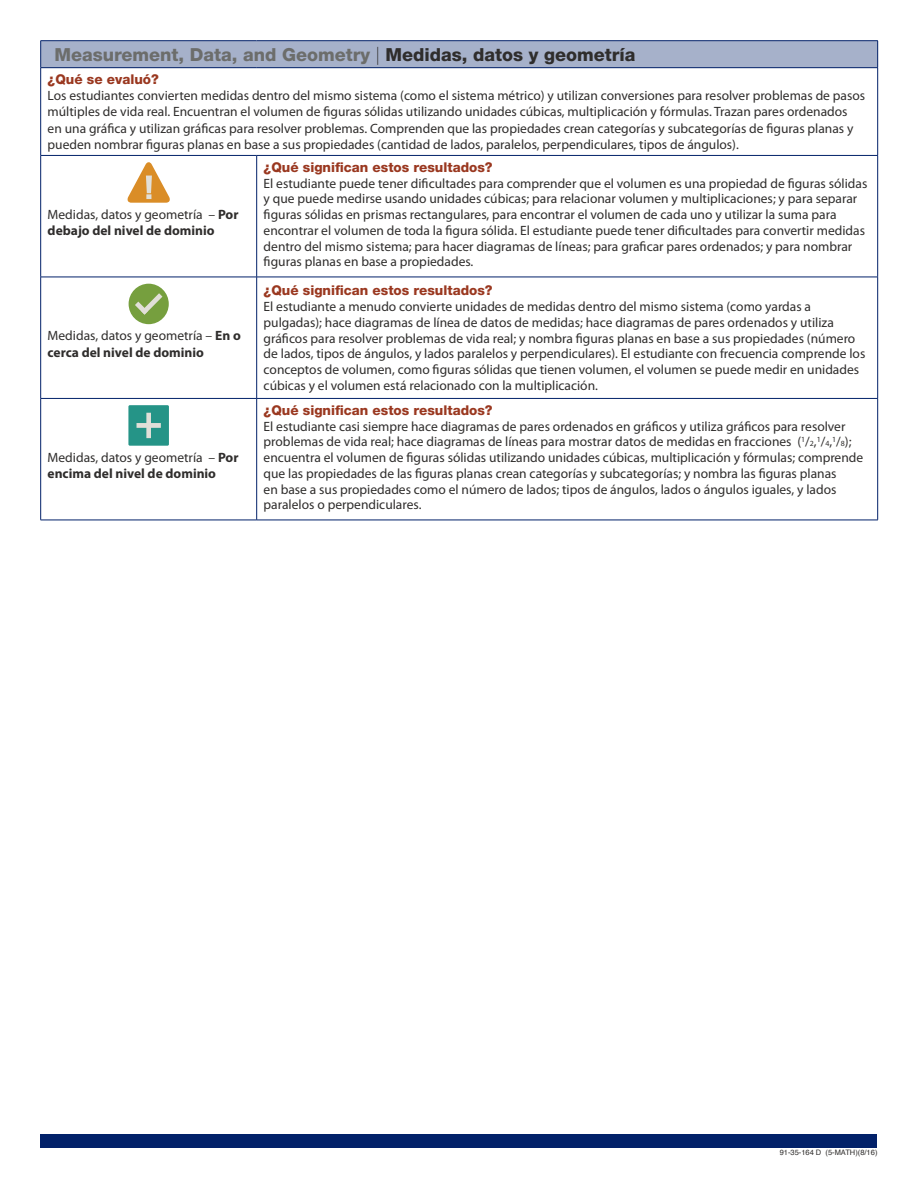
<style>
.page{position:relative;width:918px;height:1188px;background:#fff}
.page>*{position:absolute;margin:0;border:0;box-sizing:border-box;transform-origin:0 0}
.t1{font:800 18px "Helvetica Neue LT Std";color:#6c6d6b}
.t2{font:13.5px/15.8px "Myriad Pro";color:#2f2d2c}
.t3{font:700 13.5px/16.2px "Myriad Pro";color:#2f2d2c}
.t4{font:800 13.5px "Helvetica Neue LT Std";color:#9a3820}
.t5{font:7.5px "Helvetica";color:#2f2d2c}
.s1{font-weight:100;color:#2f2d2c}
.s2{color:#2f2d2c}
.s3{font-weight:400}
.s4{font-size:7.8px}
</style>
<div class="page">
<div style="left:40px;top:1134px;width:838px;height:14px;background:#022169"></div>
<div style="left:41px;top:41px;width:837px;height:27px;background:#a6b1ca"></div>
<hr style="left:40px;top:40px;width:217px;height:1px;background:#022169">
<svg style="left:40px;top:41px;width:1px;height:26px"></svg>
<hr style="left:257px;top:40px;width:621px;height:1px;background:#022169">
<svg style="left:877px;top:41px;width:1px;height:26px"></svg>
<hr style="left:40px;top:67px;width:217px;height:1px;background:#022169">
<hr style="left:40px;top:68px;width:1px;height:87px;background:#022169">
<hr style="left:257px;top:67px;width:621px;height:1px;background:#022169">
<hr style="left:877px;top:68px;width:1px;height:87px;background:#022169">
<hr style="left:40px;top:155px;width:217px;height:1px;background:#022169">
<hr style="left:40px;top:156px;width:1px;height:121px;background:#022169">
<hr style="left:257px;top:155px;width:621px;height:1px;background:#022169">
<hr style="left:256px;top:156px;width:1px;height:121px;background:#022169">
<hr style="left:877px;top:156px;width:1px;height:121px;background:#022169">
<hr style="left:40px;top:277px;width:217px;height:1px;background:#022169">
<hr style="left:40px;top:277px;width:1px;height:121px;background:#022169">
<hr style="left:257px;top:277px;width:621px;height:1px;background:#022169">
<hr style="left:256px;top:277px;width:1px;height:121px;background:#022169">
<hr style="left:877px;top:277px;width:1px;height:121px;background:#022169">
<hr style="left:40px;top:398px;width:217px;height:1px;background:#022169">
<hr style="left:40px;top:399px;width:1px;height:121px;background:#022169">
<hr style="left:257px;top:398px;width:621px;height:1px;background:#022169">
<hr style="left:256px;top:399px;width:1px;height:121px;background:#022169">
<hr style="left:877px;top:399px;width:1px;height:121px;background:#022169">
<hr style="left:40px;top:520px;width:217px;height:1px;background:#022169">
<hr style="left:257px;top:520px;width:621px;height:1px;background:#022169">
<svg style="left:128px;top:162px;width:42px;height:41px"></svg>
<div style="left:129px;top:284px;width:40px;height:40px;background:#769f3e;border-radius:50%"></div>
<svg style="left:135px;top:293px;width:27px;height:22px"></svg>
<div style="left:128px;top:405px;width:41px;height:41px;background:#259487"></div>
<svg style="left:137px;top:413px;width:24px;height:25px"></svg>
<h1 class="t1" style="left:54px;top:43px;width:583px">Measurement, Data, and Geometry <span class="s1">|</span> <span class="s2">Medidas, datos y geometría</span></h1>
<p class="t4" style="left:48px;top:71px;width:113px">¿Qué se evaluó?</p>
<p class="t2" style="left:48px;top:87px;width:819px;line-height:16.2px">Los estudiantes convierten medidas dentro del mismo sistema (como el sistema métrico) y utilizan conversiones para resolver problemas de pasos múltiples de vida real. Encuentran el volumen de figuras sólidas utilizando unidades cúbicas, multiplicación y fórmulas. Trazan pares ordenados en una gráfica y utilizan gráficas para resolver problemas. Comprenden que las propiedades crean categorías y subcategorías de figuras planas y pueden nombrar figuras planas en base a sus propiedades (cantidad de lados, paralelos, perpendiculares, tipos de ángulos).</p>
<p class="t3" style="left:48px;top:206px;width:192px"><span class="s3">Medidas, datos y geometría –</span> Por debajo del nivel de dominio</p>
<p class="t3" style="left:48px;top:327px;width:195px"><span class="s3">Medidas, datos y geometría –</span> En o cerca del nivel de dominio</p>
<p class="t3" style="left:48px;top:449px;width:192px"><span class="s3">Medidas, datos y geometría –</span> Por encima del nivel de dominio</p>
<p class="t4" style="left:264px;top:159px;width:231px">¿Qué significan estos resultados?</p>
<p class="t2" style="left:264px;top:175px;width:605px">El estudiante puede tener dificultades para comprender que el volumen es una propiedad de figuras sólidas y que puede medirse usando unidades cúbicas; para relacionar volumen y multiplicaciones; y para separar figuras sólidas en prismas rectangulares, para encontrar el volumen de cada uno y utilizar la suma para encontrar el volumen de toda la figura sólida. El estudiante puede tener dificultades para convertir medidas dentro del mismo sistema; para hacer diagramas de líneas; para graficar pares ordenados; y para nombrar figuras planas en base a propiedades.</p>
<p class="t4" style="left:264px;top:282px;width:231px">¿Qué significan estos resultados?</p>
<p class="t2" style="left:264px;top:298px;width:603px">El estudiante a menudo convierte unidades de medidas dentro del mismo sistema (como yardas a pulgadas); hace diagramas de línea de datos de medidas; hace diagramas de pares ordenados y utiliza gráficos para resolver problemas de vida real; y nombra figuras planas en base a sus propiedades (número de lados, tipos de ángulos, y lados paralelos y perpendiculares). El estudiante con frecuencia comprende los conceptos de volumen, como figuras sólidas que tienen volumen, el volumen se puede medir en unidades cúbicas y el volumen está relacionado con la multiplicación.</p>
<p class="t4" style="left:264px;top:402px;width:231px">¿Qué significan estos resultados?</p>
<p class="t2" style="left:264px;top:418px;width:601px">El estudiante casi siempre hace diagramas de pares ordenados en gráficos y utiliza gráficos para resolver problemas de vida real; hace diagramas de líneas para mostrar datos de medidas en fracciones (<sup>1</sup>/<span class="s4">2</span>,<sup>1</sup>/<span class="s4">4</span>,<sup>1</sup>/<span class="s4">8</span>); encuentra el volumen de figuras sólidas utilizando unidades cúbicas, multiplicación y fórmulas; comprende que las propiedades de las figuras planas crean categorías y subcategorías; y nombra las figuras planas<br>en base a sus propiedades como el número de lados; tipos de ángulos, lados o ángulos iguales, y lados paralelos o perpendiculares.</p>
<p class="t5" style="left:780px;top:1146px;width:99px">91-35-164 D (5-MATH)(8/16)</p>
</div>
